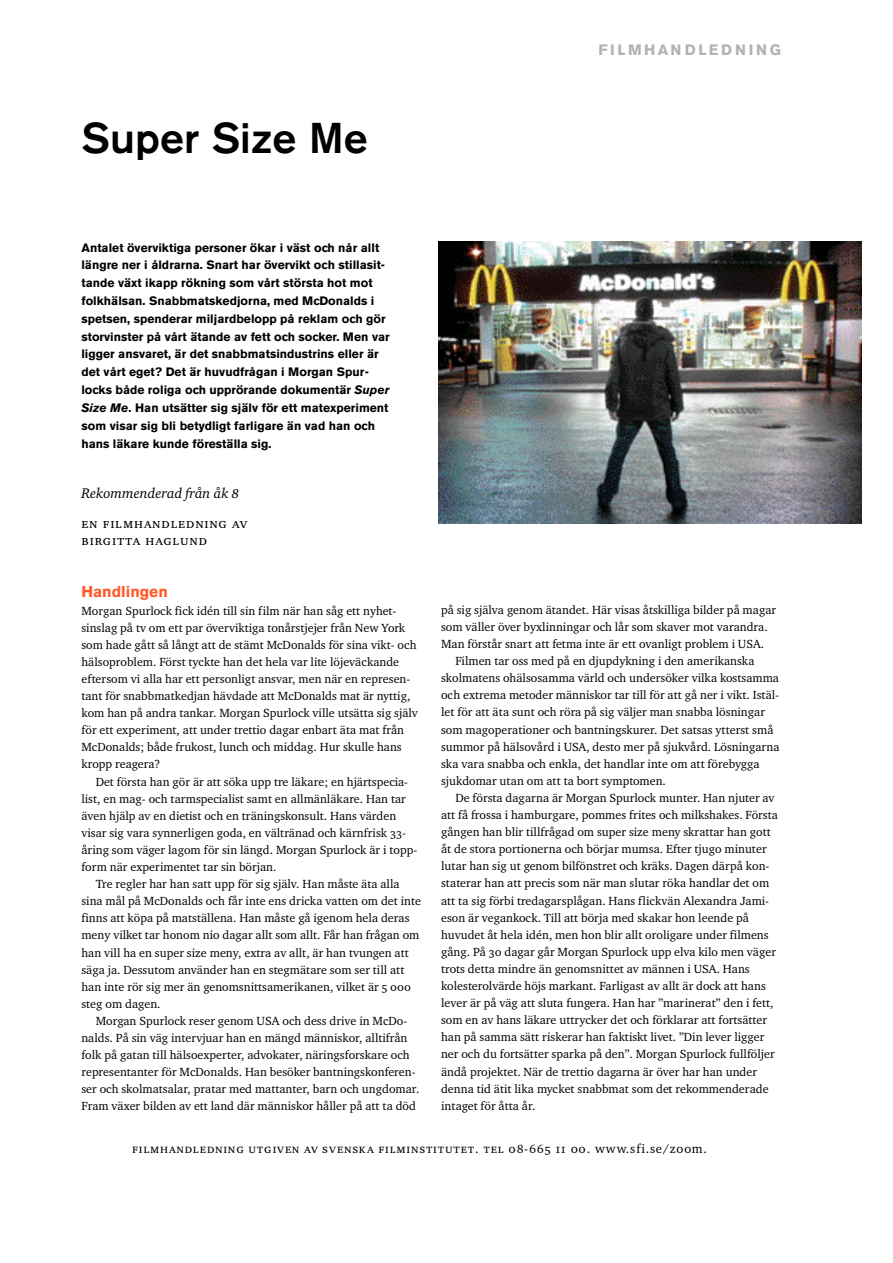
<style>
.page{position:relative;width:893px;height:1263px;background:#fff}
.page>*{position:absolute;margin:0;border:0;box-sizing:border-box;transform-origin:0 0}
.t1{font:500 42.75px "Akzidenz Grotesk BE";color:#000}
.t2{font:700 15.6px "Akzidenz Grotesk BE";color:#ff592a}
.t3{font:700 15px "Akzidenz Grotesk BE";letter-spacing:.185em;color:#afb4b3}
.t4{font:14.25px/17.9px "Charter ITC Regu SC";letter-spacing:.05em;color:#000}
.t5{font:14.25px "Charter ITC Regu Ital OS";color:#000}
.t6{font:12.75px "Charter ITC Regu SC";letter-spacing:.055em;color:#000}
.t7{font:12.15px/17.1px "Charter ITC Regu OS";color:#000}
.t8{font:700 12.15px/17.9px "Akzidenz Grotesk BE";color:#000}
.s1{font-style:italic}
.s2{font-family:"Charter ITC Regu OS"}
</style>
<div class="page">
<img style="left:438px;top:241px;width:423px;height:283px">
<h1 class="t1" style="left:81px;top:123px;width:288px">Super Size Me</h1>
<p class="t3" style="left:598px;top:44px;width:184px">F IL MH A NDL EDNING</p>
<p class="t8" style="left:81px;top:240px;width:310px">Antalet överviktiga personer ökar i väst och når allt längre ner i åldrarna. Snart har övervikt och stillasit&shy;tande växt ikapp rökning som vårt största hot mot folkhälsan. Snabbmatskedjorna, med McDonalds i spetsen, spenderar miljardbelopp på reklam och gör storvinster på vårt ätande av fett och socker. Men var ligger ansvaret, är det snabbmatsindustrins eller är det vårt eget? Det är huvudfrågan i Morgan Spur&shy;locks både roliga och upprörande dokumentär <span class="s1">Super Size Me</span>. Han utsätter sig själv för ett matexperiment som visar sig bli betydligt farligare än vad han och hans läkare kunde föreställa sig.</p>
<p class="t5" style="left:81px;top:488px;width:159px">Rekommenderad från åk 8</p>
<p class="t4" style="left:81px;top:516px;width:168px">en filmhandledning av b i rg i t ta hagl u n d</p>
<p class="t2" style="left:81px;top:586px;width:88px">Handlingen</p>
<p class="t7" style="left:81px;top:603px;width:338px">Morgan Spurlock fick idén till sin film när han såg ett nyhet&shy;sinslag på tv om ett par överviktiga tonårstjejer från New York som hade gått så långt att de stämt McDonalds för sina vikt- och hälsoproblem. Först tyckte han det hela var lite löjeväckande eftersom vi alla har ett personligt ansvar, men när en represen&shy;tant för snabbmatkedjan hävdade att McDonalds mat är nyttig, kom han på andra tankar. Morgan Spurlock ville utsätta sig själv för ett experiment, att under trettio dagar enbart äta mat från McDonalds; både frukost, lunch och middag. Hur skulle hans kropp reagera?</p>
<p class="t7" style="left:81px;top:774px;width:337px;text-indent:14px">Det första han gör är att söka upp tre läkare; en hjärtspecia&shy;list, en mag- och tarmspecialist samt en allmänläkare. Han tar även hjälp av en dietist och en träningskonsult. Hans värden visar sig vara synnerligen goda, en vältränad och kärnfrisk 33- åring som väger lagom för sin längd. Morgan Spurlock är i topp&shy;form när experimentet tar sin början.</p>
<p class="t7" style="left:81px;top:877px;width:341px;text-indent:14px">Tre regler har han satt upp för sig själv. Han måste äta alla sina mål på McDonalds och får inte ens dricka vatten om det inte finns att köpa på matställena. Han måste gå igenom hela deras meny vilket tar honom nio dagar allt som allt. Får han frågan om han vill ha en super size meny, extra av allt, är han tvungen att säga ja. Dessutom använder han en stegmätare som ser till att han inte rör sig mer än genomsnittsamerikanen, vilket är 5 000 steg om dagen.</p>
<p class="t7" style="left:81px;top:1014px;width:339px;text-indent:14px">Morgan Spurlock reser genom USA och dess drive in McDo&shy;nalds. På sin väg intervjuar han en mängd människor, alltifrån folk på gatan till hälsoexperter, advokater, näringsforskare och representanter för McDonalds. Han besöker bantningskonferen&shy;ser och skolmatsalar, pratar med mattanter, barn och ungdomar.<br>Fram växer bilden av ett land där människor håller på att ta död</p>
<p class="t7" style="left:441px;top:603px;width:336px">på sig själva genom ätandet. Här visas åtskilliga bilder på magar</p>
<p class="t7" style="left:441px;top:620px;width:328px">som väller över byxlinningar och lår som skaver mot varandra.</p>
<p class="t7" style="left:441px;top:637px;width:325px">Man förstår snart att fetma inte är ett ovanligt problem i USA.</p>
<p class="t7" style="left:455px;top:654px;width:300px">Filmen tar oss med på en djupdykning i den amerikanska</p>
<p class="t7" style="left:441px;top:671px;width:339px">skolmatens ohälsosamma värld och undersöker vilka kostsamma</p>
<p class="t7" style="left:441px;top:688px;width:339px">och extrema metoder människor tar till för att gå ner i vikt. Istäl-</p>
<p class="t7" style="left:441px;top:705px;width:325px">let för att äta sunt och röra på sig väljer man snabba lösningar</p>
<p class="t7" style="left:441px;top:722px;width:334px">som magoperationer och bantningskurer. Det satsas ytterst små</p>
<p class="t7" style="left:441px;top:739px;width:340px">summor på hälsovård i USA, desto mer på sjukvård. Lösningarna</p>
<p class="t7" style="left:441px;top:756px;width:320px">ska vara snabba och enkla, det handlar inte om att förebygga</p>
<p class="t7" style="left:441px;top:774px;width:226px">sjukdomar utan om att ta bort symptomen.</p>
<p class="t7" style="left:455px;top:791px;width:320px">De första dagarna är Morgan Spurlock munter. Han njuter av</p>
<p class="t7" style="left:441px;top:808px;width:338px">att få frossa i hamburgare, pommes frites och milkshakes. Första</p>
<p class="t7" style="left:441px;top:825px;width:331px">gången han blir tillfrågad om super size meny skrattar han gott</p>
<p class="t7" style="left:441px;top:842px;width:327px">åt de stora portionerna och börjar mumsa. Efter tjugo minuter</p>
<p class="t7" style="left:441px;top:859px;width:330px">lutar han sig ut genom bilfönstret och kräks. Dagen därpå kon-</p>
<p class="t7" style="left:441px;top:876px;width:330px">staterar han att precis som när man slutar röka handlar det om</p>
<p class="t7" style="left:441px;top:893px;width:329px">att ta sig förbi tredagarsplågan. Hans flickvän Alexandra Jami-</p>
<p class="t7" style="left:441px;top:910px;width:309px">eson är vegankock. Till att börja med skakar hon leende på</p>
<p class="t7" style="left:441px;top:927px;width:329px">huvudet åt hela idén, men hon blir allt oroligare under filmens</p>
<p class="t7" style="left:441px;top:945px;width:336px">gång. På 30 dagar går Morgan Spurlock upp elva kilo men väger</p>
<p class="t7" style="left:441px;top:962px;width:310px">trots detta mindre än genomsnittet av männen i USA. Hans</p>
<p class="t7" style="left:441px;top:979px;width:326px">kolesterolvärde höjs markant. Farligast av allt är dock att hans</p>
<p class="t7" style="left:441px;top:996px;width:334px">lever är på väg att sluta fungera. Han har ”marinerat” den i fett,</p>
<p class="t7" style="left:441px;top:1013px;width:327px">som en av hans läkare uttrycker det och förklarar att fortsätter</p>
<p class="t7" style="left:441px;top:1030px;width:325px">han på samma sätt riskerar han faktiskt livet. ”Din lever ligger</p>
<p class="t7" style="left:441px;top:1047px;width:335px">ner och du fortsätter sparka på den”. Morgan Spurlock fullföljer</p>
<p class="t7" style="left:441px;top:1064px;width:317px">ändå projektet. När de trettio dagarna är över har han under</p>
<p class="t7" style="left:441px;top:1081px;width:329px">denna tid ätit lika mycket snabbmat som det rekommenderade</p>
<p class="t7" style="left:441px;top:1098px;width:96px">intaget för åtta år.</p>
<p class="t6" style="left:132px;top:1144px;width:576px">filmhandledning utgiven av sve n s ka fi l m i n st i t u tet. tel 08-665 11 00. <span class="s2">w w w. s fi.se/zoom.</span></p>
</div>
